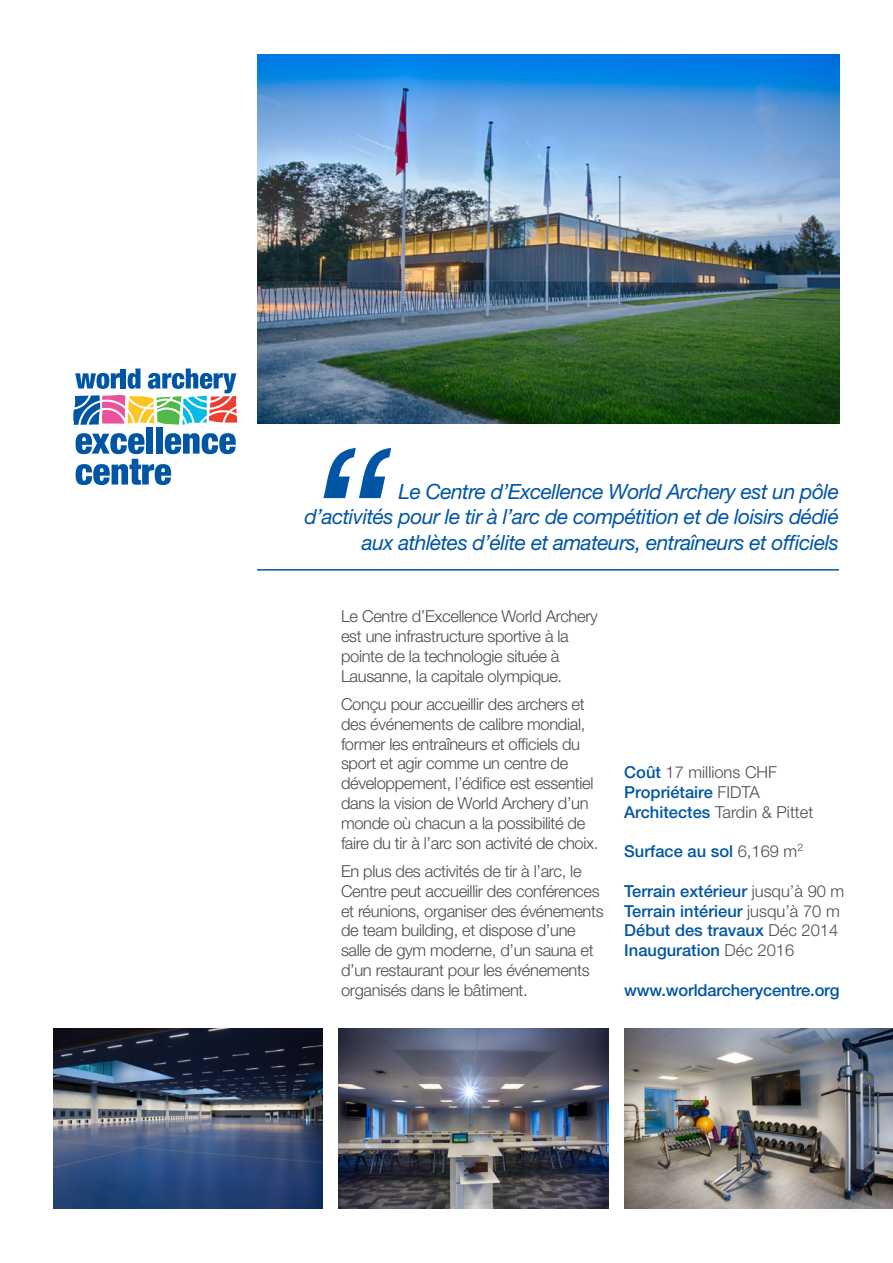
<style>
.page{position:relative;width:893px;height:1263px;background:#fff}
.page>*{position:absolute;margin:0;border:0;box-sizing:border-box;transform-origin:0 0}
.t1{font:italic 21px/25.2px "Helvetica Neue LT Pro";letter-spacing:-.025em;color:#0155a5;text-align:right}
.t2{font:300 16.5px/19.8px "Helvetica Neue LT Pro";letter-spacing:-.02em;color:#4b4c4d}
.t3{font:500 16.5px "Helvetica Neue LT Pro";color:#0155a5}
.t4{font:300 16.5px "Helvetica Neue LT Pro";color:#4b4c4d}
.s1{font-weight:500;color:#0155a5}
.s2{font-weight:300;color:#4b4c4d}
</style>
<div class="page">
<img style="left:258px;top:54px;width:581px;height:369px">
<svg style="left:73px;top:368px;width:164px;height:57px"></svg>
<div style="left:146px;top:427px;width:7px;height:27px;background:#0155a5"></div>
<div style="left:156px;top:427px;width:7px;height:27px;background:#0155a5"></div>
<svg style="left:76px;top:433px;width:160px;height:52px"></svg>
<hr style="left:257px;top:569px;width:582px;height:2px;background:#0155a5">
<img style="left:53px;top:1029px;width:270px;height:180px">
<img style="left:339px;top:1029px;width:269px;height:180px">
<img style="left:624px;top:1029px;width:269px;height:180px">
<svg style="left:324px;top:448px;width:67px;height:50px"></svg>
<p class="t1" style="left:304px;top:479px;width:536px">Le Centre d’Excellence World Archery est un pôle d’activités pour le tir à l’arc de compétition et de loisirs dédié aux athlètes d’élite et amateurs, entraîneurs et officiels</p>
<p class="t2" style="left:341px;top:606px;width:258px">Le Centre d’Excellence World Archery est une infrastructure sportive à la pointe de la technologie située à Lausanne, la capitale olympique.</p>
<p class="t2" style="left:341px;top:694px;width:259px">Conçu pour accueillir des archers et des événements de calibre mondial, former les entraîneurs et officiels du sport et agir comme un centre de développement, l’édifice est essentiel dans la vision de World Archery d’un monde où chacun a la possibilité de faire du tir à l’arc son activité de choix.</p>
<p class="t2" style="left:341px;top:861px;width:264px">En plus des activités de tir à l’arc, le Centre peut accueillir des conférences et réunions, organiser des événements de team building, et dispose d’une salle de gym moderne, d’un sauna et d’un restaurant pour les événements organisés dans le bâtiment.</p>
<p class="t4" style="left:624px;top:762px;width:154px"><span class="s1">Coût</span> 17 millions CHF</p>
<p class="t3" style="left:624px;top:782px;width:137px">Propriétaire <span class="s2">FIDTA</span></p>
<p class="t4" style="left:624px;top:802px;width:190px"><span class="s1">Architectes</span> Tardin &amp; Pittet</p>
<p class="t3" style="left:624px;top:841px;width:180px">Surface au sol <span class="s2">6,169 m</span><sup>2</sup></p>
<p class="t3" style="left:624px;top:881px;width:222px">Terrain extérieur <span class="s2">jusqu’à 90 m</span></p>
<p class="t3" style="left:624px;top:901px;width:217px">Terrain intérieur <span class="s2">jusqu’à 70 m</span></p>
<p class="t3" style="left:624px;top:921px;width:215px">Début des travaux <span class="s2">Déc 2014</span></p>
<p class="t3" style="left:624px;top:940px;width:171px">Inauguration <span class="s2">Déc 2016</span></p>
<p class="t3" style="left:624px;top:980px;width:217px">www.worldarcherycentre.org</p>
</div>
